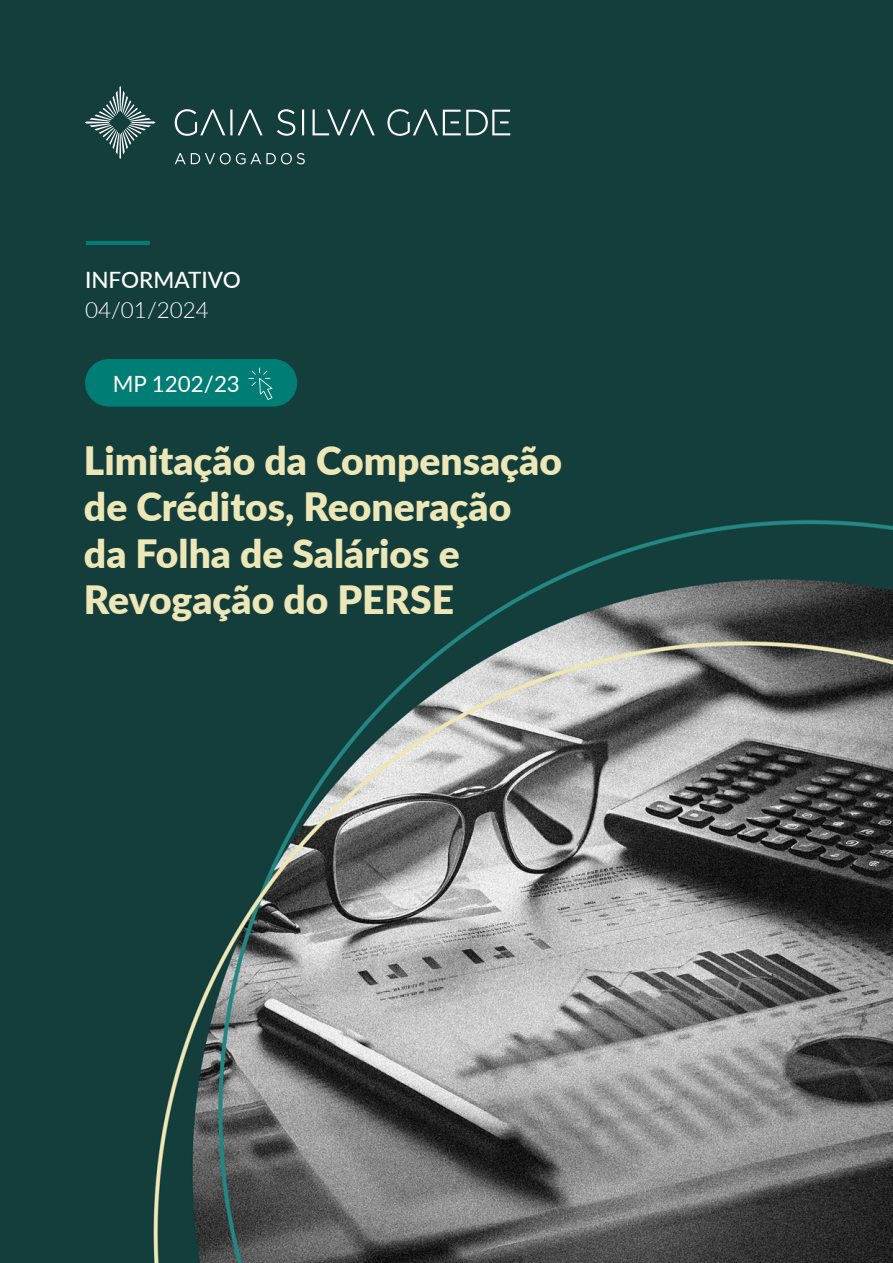
<style>
.page{position:relative;width:893px;height:1263px;background:#fff}
.page>*{position:absolute;margin:0;border:0;box-sizing:border-box;transform-origin:0 0}
.t1{font:900 39px/46.5px "Lato";color:#ede6b6}
.t2{font:500 22.5px "Lato";color:#fff}
.t3{font:300 22.5px "Lato";color:#fff}
.t4{font:22.35px "Lato";color:#fff}
</style>
<div class="page">
<img style="left:0;top:0;width:893px;height:1263px">
<svg style="left:85px;top:86px;width:425px;height:78px;background:#274e4c"></svg>
<svg style="left:86px;top:241px;width:64px;height:4px"></svg>
<div style="left:85px;top:359px;width:212px;height:48px;background:#007d75;border-radius:24px"></div>
<svg style="left:248px;top:368px;width:24px;height:32px"></svg>
<p class="t2" style="left:85px;top:264px;width:157px">INFORMATIVO</p>
<p class="t3" style="left:85px;top:294px;width:125px">04/01/2024</p>
<p class="t4" style="left:113px;top:368px;width:129px">MP 1202/23</p>
<p class="t1" style="left:84px;top:435px;width:480px">Limitação da Compensação de Créditos, Reoneração da Folha de Salários e<br>Revogação do PERSE</p>
</div>
